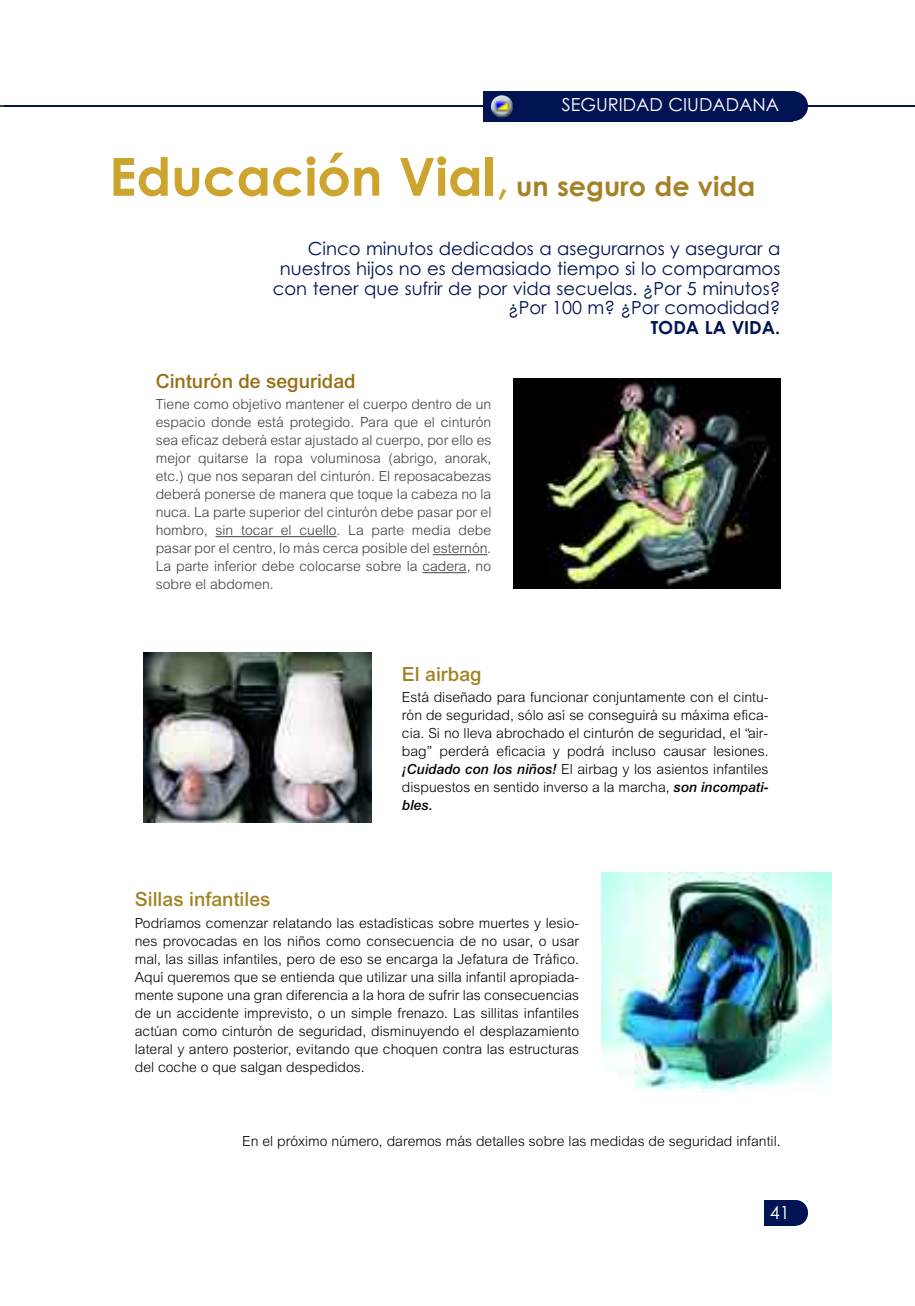
<style>
.page{position:relative;width:915px;height:1306px;background:#fff}
.page>*{position:absolute;margin:0;border:0;box-sizing:border-box;transform-origin:0 0}
.t1{font:700 27px "Century Gothic";color:#a38325}
.t2{font:21px "Arial Bld";color:#a38325}
.t3{font:21px "Arial Bld";color:#996e14}
.t4{font:18px/19.8px "Century Gothic";color:#001353;text-align:right}
.t5{font:18px "Century Gothic";color:#fff}
.t6{font:700 18px "Century Gothic";color:#001353}
.t7{font:15px/18px "Arial";color:#000;text-align:justify}
.t8{font:15px/18px "Arial";color:#404040;text-align:justify}
.t9{font:15px "Arial Bld Itlic";color:#000}
.s1{font-size:52.5px;color:#cca42e}
.s2{font-weight:400;font-size:52.5px;color:#cca42e}
.s3{font-family:"Arial Bld Itlic"}
</style>
<div class="page">
<hr style="left:4px;top:105px;width:910px;height:2px;background:#001353">
<div style="left:783px;top:1199px;width:24px;height:26px;background:#001353;border-radius:50%"></div>
<div style="left:763px;top:1199px;width:32px;height:26px;background:#001353"></div>
<div style="left:777px;top:91px;width:30px;height:30px;background:#001353;border-radius:50%"></div>
<div style="left:483px;top:91px;width:309px;height:30px;background:#001353"></div>
<img style="left:490px;top:95px;width:23px;height:23px">
<hr style="left:215px;top:536px;width:121px;height:1px;background:#404040">
<hr style="left:432px;top:554px;width:55px;height:1px;background:#404040">
<hr style="left:422px;top:572px;width:44px;height:1px;background:#404040">
<img style="left:513px;top:378px;width:267px;height:210px">
<img style="left:144px;top:652px;width:228px;height:170px">
<img style="left:601px;top:872px;width:229px;height:220px">
<p class="t5" style="left:561px;top:95px;width:219px">SEGURIDAD CIUDADANA</p>
<h1 class="t1" style="left:109px;top:171px;width:647px"><span class="s1">Educación Vial</span><span class="s2">,</span> un seguro de vida</h1>
<p class="t4" style="left:273px;top:239px;width:509px">Cinco minutos dedicados a asegurarnos y asegurar a nuestros hijos no es demasiado tiempo si lo comparamos con tener que sufrir de por vida secuelas. ¿Por 5 minutos? ¿Por 100 m? ¿Por comodidad?</p>
<p class="t6" style="left:650px;top:317px;width:131px">TODA LA VIDA.</p>
<h2 class="t3" style="left:156px;top:373px;width:201px">Cinturón de seguridad</h2>
<p class="t8" style="left:156px;top:396px;width:337px">Tiene como objetivo mantener el cuerpo dentro de un espacio donde está protegido. Para que el cinturón sea eficaz deberá estar ajustado al cuerpo, por ello es mejor quitarse la ropa voluminosa (abrigo, anorak, etc.) que nos separan del cinturón. El reposacabezas deberá ponerse de manera que toque la cabeza no la nuca. La parte superior del cinturón debe pasar por el hombro, sin tocar el cuello. La parte media debe pasar por el centro, lo más cerca posible del esternón.<br>La parte inferior debe colocarse sobre la cadera, no sobre el abdomen.</p>
<h2 class="t2" style="left:402px;top:667px;width:81px">El airbag</h2>
<p class="t7" style="left:402px;top:689px;width:368px">Está diseñado para funcionar conjuntamente con el cintu&shy;rón de seguridad, sólo así se conseguirá su máxima efica&shy;cia. Si no lleva abrochado el cinturón de seguridad, el “air&shy;bag” perderá eficacia y podrá incluso causar lesiones. <span class="s3">¡Cuidado con los niños!</span> El airbag y los asientos infantiles dispuestos en sentido inverso a la marcha, <span class="s3">son incompati-</span></p>
<p class="t9" style="left:402px;top:800px;width:32px">bles.</p>
<h2 class="t2" style="left:135px;top:892px;width:137px">Sillas infantiles</h2>
<p class="t7" style="left:135px;top:915px;width:446px">Podríamos comenzar relatando las estadísticas sobre muertes y lesio&shy;nes provocadas en los niños como consecuencia de no usar, o usar mal, las sillas infantiles, pero de eso se encarga la Jefatura de Tráfico.<br>Aquí queremos que se entienda que utilizar una silla infantil apropiada&shy;mente supone una gran diferencia a la hora de sufrir las consecuencias de un accidente imprevisto, o un simple frenazo. Las sillitas infantiles actúan como cinturón de seguridad, disminuyendo el desplazamiento lateral y antero posterior, evitando que choquen contra las estructuras del coche o que salgan despedidos.</p>
<p class="t7" style="left:242px;top:1133px;width:540px">En el próximo número, daremos más detalles sobre las medidas de seguridad infantil.</p>
<p class="t5" style="left:769px;top:1202px;width:21px">41</p>
</div>
